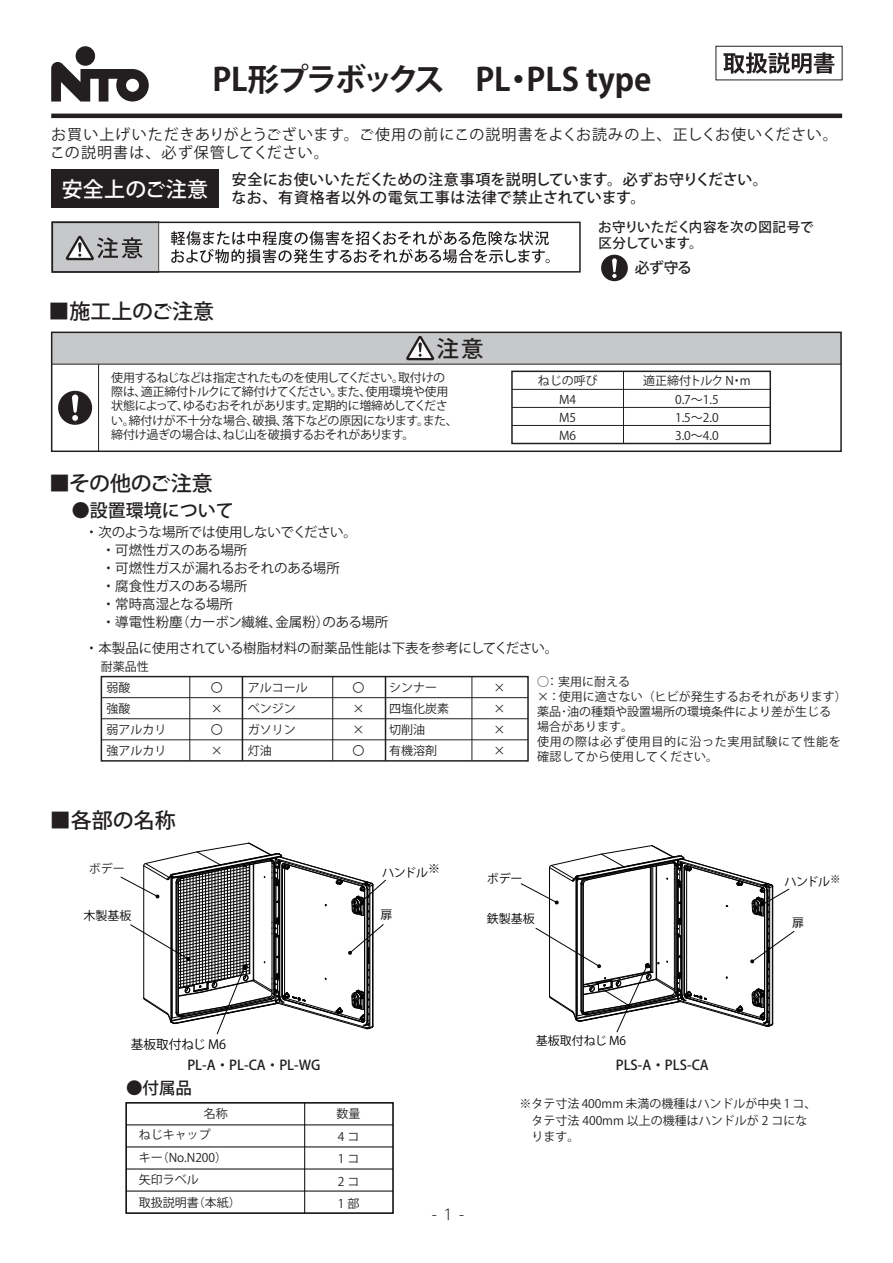
<style>
.page{position:relative;width:893px;height:1263px;background:#fff}
.page>*{position:absolute;margin:0;border:0;box-sizing:border-box;transform-origin:0 0}
.t1{font:700 31.5px "Koz Go Pro";color:#231f20}
.t2{font:500 22.5px "Koz Go Pro";color:#231f20}
.t3{font:500 21px "Koz Go Pro";letter-spacing:-.005em;color:#231f20}
.t4{font:500 18px "Koz Go Pro";color:#231f20}
.t5{font:500 16.5px "Koz Go Pro";color:#231f20}
.t6{font:500 15px/18px "Koz Go Pro";letter-spacing:.03em;color:#231f20}
.t7{font:15px/18px "Koz Go Pro";letter-spacing:.055em;color:#231f20}
.t8{font:300 15px "Koz Go Pro";color:#231f20}
.t9{font:500 14.7px "Koz Go Pro";color:#231f20}
.t10{font:13.5px "Koz Go Pro";letter-spacing:-.02em;color:#231f20}
.t11{font:13.5px "Koz Go Pro";color:#231f20}
.t12{font:500 13.5px/16.2px "Koz Go Pro";color:#231f20}
.t13{font:12.75px "Koz Go Pr 6 N";color:#030303}
.t14{font:12px/21px "Koz Go Pro";color:#231f20}
.t15{font:12px/14.4px "Koz Go Pro";letter-spacing:-.035em;color:#231f20;text-align:center}
.t16{font:12px "Koz Go Pr 6 N";color:#030303}
.s1{font-family:"Koz Go Pr 6 N"}
</style>
<div class="page">
<svg style="left:58px;top:391px;width:34px;height:34px"></svg>
<div style="left:52px;top:332px;width:789px;height:32px;background:#c7c8ca"></div>
<svg style="left:406px;top:336px;width:29px;height:25px"></svg>
<hr style="left:52px;top:364px;width:789px;height:1px;background:#231f20">
<hr style="left:98px;top:364px;width:1px;height:87px;background:#231f20">
<div style="left:51px;top:332px;width:791px;height:120px;border:2px solid #231f20"></div>
<div style="left:511px;top:371px;width:260px;height:73px;border:2px solid #231f20"></div>
<hr style="left:512px;top:425px;width:258px;height:1px;background:#231f20">
<hr style="left:512px;top:407px;width:258px;height:1px;background:#231f20">
<hr style="left:512px;top:389px;width:258px;height:1px;background:#231f20">
<hr style="left:623px;top:371px;width:1px;height:72px;background:#231f20">
<div style="left:101px;top:676px;width:428px;height:86px;border:2px solid #231f20"></div>
<hr style="left:101px;top:739px;width:427px;height:1px;background:#231f20">
<hr style="left:101px;top:718px;width:427px;height:1px;background:#231f20">
<hr style="left:101px;top:697px;width:427px;height:1px;background:#231f20">
<hr style="left:472px;top:677px;width:1px;height:84px;background:#231f20">
<hr style="left:385px;top:676px;width:1px;height:85px;background:#231f20">
<hr style="left:332px;top:677px;width:1px;height:84px;background:#231f20">
<hr style="left:242px;top:676px;width:1px;height:85px;background:#231f20">
<hr style="left:190px;top:677px;width:1px;height:84px;background:#231f20">
<svg style="left:120px;top:843px;width:266px;height:192px"></svg>
<svg style="left:520px;top:845px;width:275px;height:188px"></svg>
<div style="left:125px;top:1102px;width:269px;height:112px;border:2px solid #030303"></div>
<hr style="left:126px;top:1191px;width:267px;height:1px;background:#030303">
<hr style="left:126px;top:1169px;width:267px;height:1px;background:#030303">
<hr style="left:126px;top:1147px;width:267px;height:1px;background:#030303">
<hr style="left:126px;top:1124px;width:267px;height:1px;background:#030303">
<hr style="left:304px;top:1103px;width:1px;height:110px;background:#030303">
<hr style="left:51px;top:114px;width:791px;height:4px;background:#231f20">
<div style="left:601px;top:255px;width:27px;height:26px;background:#231f20;border-radius:50%"></div>
<svg style="left:612px;top:258px;width:5px;height:20px"></svg>
<div style="left:51px;top:170px;width:167px;height:38px;background:#231f20"></div>
<svg style="left:51px;top:62px;width:98px;height:40px"></svg>
<div style="left:76px;top:46px;width:19px;height:20px;background:#231f20;border-radius:50%"></div>
<svg style="left:723px;top:52px;width:111px;height:22px"></svg>
<div style="left:716px;top:46px;width:126px;height:34px;border:1px solid #231f20"></div>
<svg style="left:52px;top:222px;width:529px;height:51px"></svg>
<h1 class="t1" style="left:212px;top:59px;width:441px">PL形プラボックス　PL・PLS type</h1>
<p class="t7" style="left:50px;top:126px;width:789px">お買い上げいただきありがとうございます。ご使用の前にこの説明書をよくお読みの上、正しくお使いください。この説明書は、必ず保管してください。</p>
<p class="t6" style="left:62px;top:172px;width:708px;text-indent:170px">安全にお使いいただくための注意事項を説明しています。必ずお守りください。<sup>安全上のご注意</sup> なお、有資格者以外の電気工事は法律で禁止されています。</p>
<p class="t12" style="left:598px;top:219px;width:217px">お守りいただく内容を次の図記号で区分しています。</p>
<h3 class="t3" style="left:48px;top:297px;width:167px">■施工上のご注意</h3>
<h2 class="t2" style="left:436px;top:334px;width:49px">注意</h2>
<p class="t15" style="left:111px;top:370px;width:348px;text-align:left">使用するねじなどは指定されたものを使用してください。取付けの際は、適正締付トルクにて締付けてください。また、使用環境や使用状態によって、ゆるむおそれがあります。定期的に増締めしてください。締付けが不十分な場合、破損、落下などの原因になります。また、締付け過ぎの場合は、ねじ山を破損するおそれがあります。</p>
<p class="t9" style="left:635px;top:258px;width:59px">必ず守る</p>
<p class="t14" style="left:538px;top:372px;width:61px;line-height:18.3px;text-align:center">ねじの呼び<br>M4<br>M5<br>M6</p>
<p class="t15" style="left:643px;top:372px;width:109px;line-height:18.3px">適正締付トルク N・m<br>0.7～1.5<br>1.5～2.0<br>3.0～4.0</p>
<h3 class="t3" style="left:49px;top:470px;width:165px">■その他のご注意</h3>
<p class="t10" style="left:85px;top:523px;width:273px">・次のような場所では使用しないでください。</p>
<p class="t10" style="left:102px;top:541px;width:147px"><span class="s1">・</span>可燃性ガスのある場所</p>
<p class="t10" style="left:102px;top:559px;width:240px">・可燃性ガスが漏れるおそれのある場所</p>
<p class="t10" style="left:88px;top:577px;width:161px">　・腐食性ガスのある場所</p>
<p class="t10" style="left:88px;top:595px;width:146px">　・常時高湿となる場所</p>
<p class="t11" style="left:88px;top:613px;width:302px">　・導電性粉塵（カーボン繊維、金属粉）のある場所</p>
<p class="t11" style="left:85px;top:639px;width:475px">・本製品に使用されている樹脂材料の耐薬品性能は下表を参考にしてください。</p>
<p class="t14" style="left:537px;top:675px;width:311px;line-height:15px">○：実用に耐える<br>×：使用に適さない（ヒビが発生するおそれがあります）薬品･油の種類や設置場所の環境条件により差が生じる<br>場合があります。<br>使用の際は必ず使用目的に沿った実用試験にて性能を確認してから使用してください。</p>
<h3 class="t4" style="left:72px;top:498px;width:163px">●設置環境について</h3>
<p class="t14" style="left:106px;top:656px;width:61px;text-indent:-5px">耐薬品性<br>弱酸<br>強酸<br>弱アルカリ強アルカリ</p>
<p class="t14" style="left:211px;top:677px;width:13px;text-align:justify">〇×〇×</p>
<p class="t14" style="left:248px;top:677px;width:61px">アルコールベンジンガソリン灯油</p>
<p class="t14" style="left:353px;top:677px;width:13px;text-align:justify">〇× ×〇</p>
<p class="t14" style="left:389px;top:677px;width:61px">シンナー四塩化炭素切削油<br>有機溶剤</p>
<p class="t14" style="left:494px;top:677px;width:13px;text-align:justify">× × × ×</p>
<h3 class="t3" style="left:50px;top:807px;width:127px">■各部の名称</h3>
<p class="t14" style="left:89px;top:859px;width:38px">ボデー</p>
<p class="t16" style="left:382px;top:865px;width:59px">ハンドル※</p>
<p class="t16" style="left:83px;top:909px;width:49px">木製基板</p>
<p class="t16" style="left:381px;top:908px;width:13px">扉</p>
<p class="t13" style="left:131px;top:1037px;width:97px">基板取付ねじ M6</p>
<p class="t12" style="left:187px;top:1058px;width:135px">PL-A・PL-CA・PL-WG</p>
<p class="t16" style="left:487px;top:872px;width:37px">ボデー</p>
<p class="t16" style="left:487px;top:911px;width:49px">鉄製基板</p>
<p class="t16" style="left:792px;top:916px;width:13px">扉</p>
<p class="t16" style="left:784px;top:875px;width:58px">ハンドル<sup>※</sup></p>
<p class="t16" style="left:536px;top:1033px;width:92px">基板取付ねじ M6</p>
<p class="t12" style="left:616px;top:1058px;width:95px">PLS-A・PLS-CA</p>
<h3 class="t5" style="left:126px;top:1077px;width:67px">●付属品</h3>
<p class="t14" style="left:139px;top:1103px;width:90px;text-indent:65px">名称ねじキャップ</p>
<p class="t14" style="left:139px;top:1146px;width:104px;line-height:22.5px">キー（No.N200）矢印ラベル<br>取扱説明書（本紙）</p>
<p class="t14" style="left:337px;top:1103px;width:25px;line-height:22.5px;text-align:justify">数量4 コ1 コ2 コ1 部</p>
<p class="t14" style="left:531px;top:1096px;width:287px;line-height:16.5px;text-indent:-12px">※タテ寸法 400mm 未満の機種はハンドルが中央 1 コ、タテ寸法 400mm 以上の機種はハンドルが 2 コになります。</p>
<p class="t8" style="left:432px;top:1205px;width:34px">- １ -</p>
</div>
